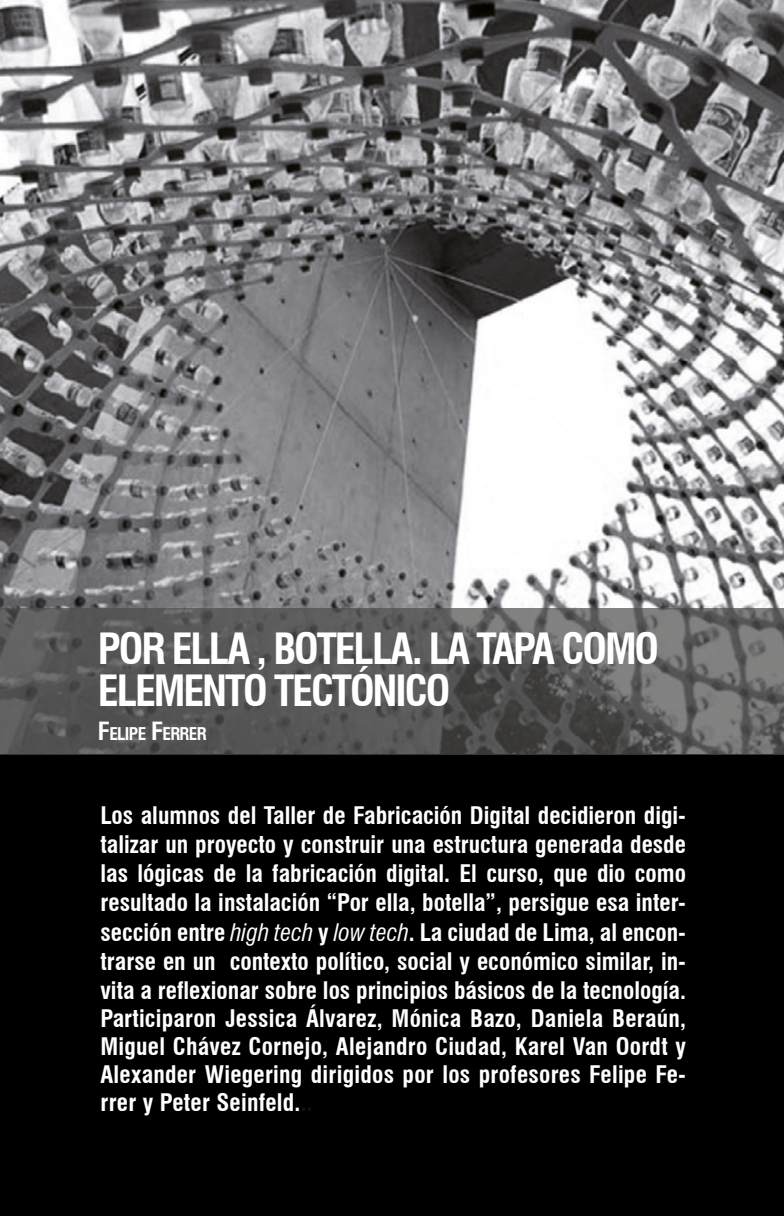
<style>
.page{position:relative;width:784px;height:1216px;background:#fff}
.page>*{position:absolute;margin:0;border:0;box-sizing:border-box;transform-origin:0 0}
.t1{font:700 condensed 42px/42px "Swiss 721 BT";letter-spacing:-.05em;color:#fff}
.t2{font:700 condensed 23.62px/28.7px "Swiss 721 BT";letter-spacing:.01em;color:#fff;text-align:justify}
.t3{font:700 condensed 17.15px "Swiss 721 BT";letter-spacing:-.035em;color:#fff}
.s1{font-size:24.5px}
.s2{font-weight:400;font-style:italic}
.s3{color:#12110c}
</style>
<div class="page">
<img style="left:0;top:0;width:784px;height:608px">
<div style="left:0;top:754px;width:784px;height:461px;background:#000"></div>
<svg style="left:0;top:608px;width:784px;height:146px;background:#5b5b5b"></svg>
<h1 class="t1" style="left:98px;top:627px;width:563px">POR ELLA , BOTELLA. LA TAPA COMO<br>ELEMENTO TECTÓNICO</h1>
<p class="t3" style="left:98px;top:723px;width:110px"><span class="s1">F</span>ELIPE <span class="s1">F</span>ERRER</p>
<p class="t2" style="left:100px;top:800px;width:587px">Los alumnos del Taller de Fabricación Digital decidieron digi&shy;talizar un proyecto y construir una estructura generada desde las lógicas de la fabricación digital. El curso, que dio como resultado la instalación “Por ella, botella”, persigue esa inter&shy;sección entre <span class="s2">high tech</span> y <span class="s2">low tech</span>. La ciudad de Lima, al encon&shy;trarse en un contexto político, social y económico similar, in&shy;vita a reflexionar sobre los principios básicos de la tecnología.<br>Participaron Jessica Álvarez, Mónica Bazo, Daniela Beraún, Miguel Chávez Cornejo, Alejandro Ciudad, Karel Van Oordt y Alexander Wiegering dirigidos por los profesores Felipe Fe&shy;rrer y Peter Seinfeld.<span class="s3">..</span></p>
</div>
